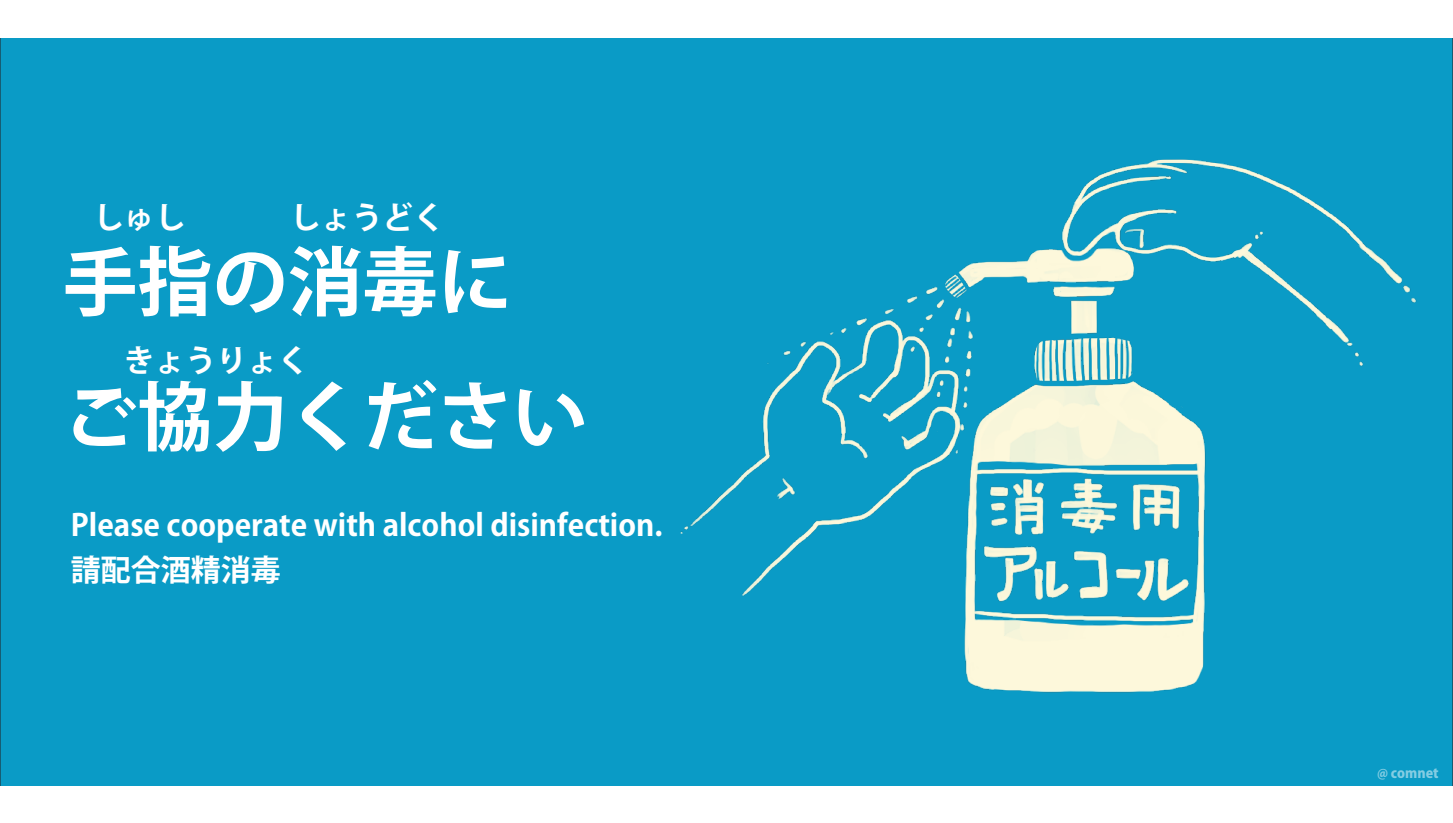
<style>
.page{position:relative;width:1453px;height:823px;background:#0a9bc6}
.page>*{position:absolute;margin:0;border:0;box-sizing:border-box;transform-origin:0 0}
.t1{font:700 75px/135px "Koz Go Pr 6 N";color:#fff}
.t2{font:700 30.83px "Koz Go Pr 6 N";color:#fff}
.t3{font:700 30px/44.3px "Koz Go Pr 6 N";color:#fff}
.t4{font:800 13.5px "Koz Go Pr 6 N";color:rgb(255 255 255/.5)}
</style>
<div class="page">
<img style="left:680px;top:38px;width:773px;height:748px">
<div style="left:0;top:0;width:1453px;height:38px;background:#fff"></div>
<div style="left:0;top:786px;width:1453px;height:37px;background:#fff"></div>
<p class="t2" style="left:93px;top:201px;width:94px">しゅし</p>
<p class="t2" style="left:290px;top:201px;width:156px">しょうどく</p>
<h1 class="t1" style="left:63px;top:216px;width:526px">手指の消毒にご協力ください</h1>
<p class="t2" style="left:124px;top:344px;width:187px">きょうりょく</p>
<p class="t3" style="left:71px;top:504px;width:593px">Please cooperate with alcohol disinfection.請配合酒精消毒</p>
<p class="t4" style="left:1377px;top:765px;width:63px">@ comnet</p>
</div>
